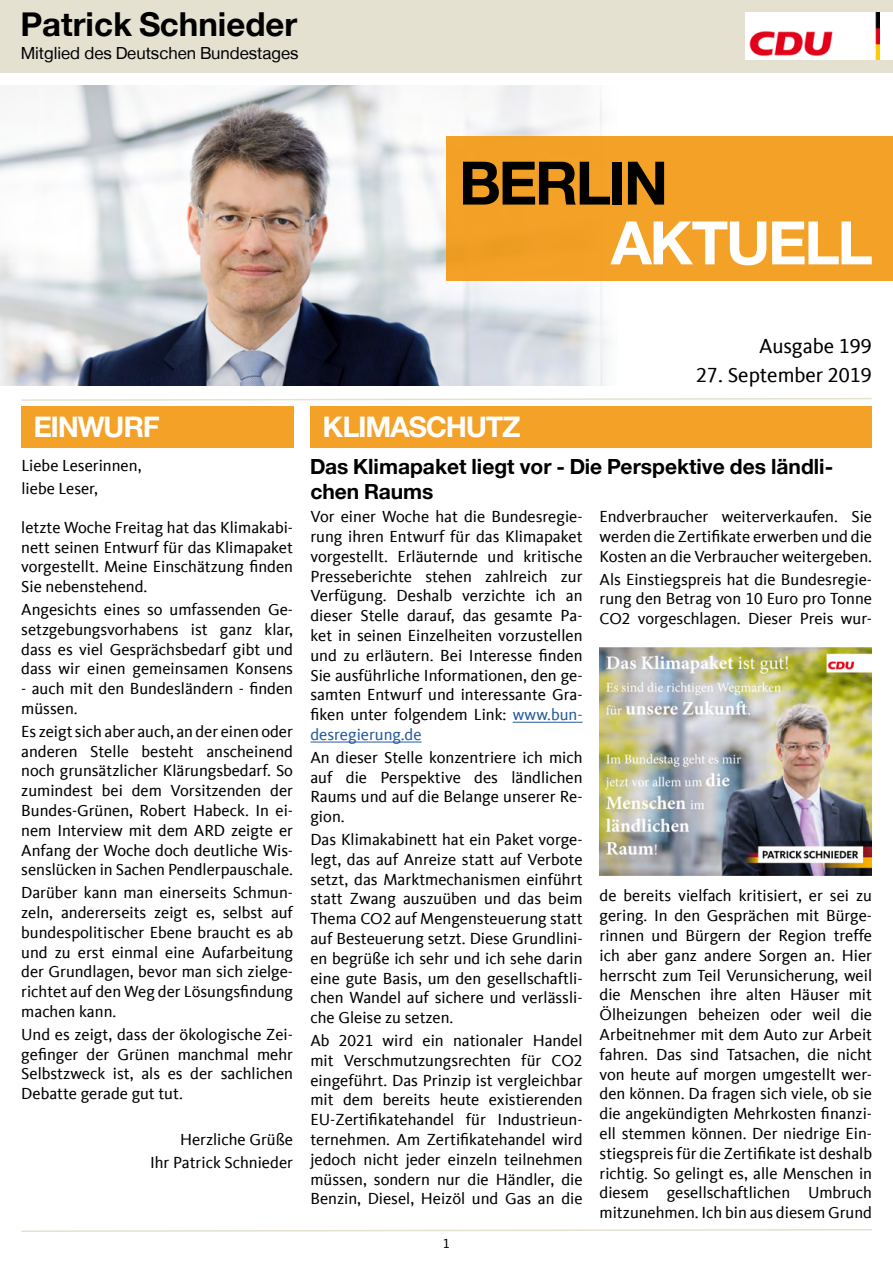
<style>
.page{position:relative;width:893px;height:1263px;background:#fff}
.page>*{position:absolute;margin:0;border:0;box-sizing:border-box;transform-origin:0 0}
.t1{font:700 60px "CDU Helvetica";color:#fff}
.t2{font:700 60px "CDU Helvetica";color:#000}
.t3{font:700 33px "CDU Helvetica";color:#000}
.t4{font:700 28.5px "CDU Helvetica";color:#fff}
.t5{font:700 21px/25.2px "CDU Helvetica";color:#000}
.t6{font:21px "CDU Kievit Tab";color:#000}
.t7{font:16.8px "CDU Helvetica";color:#000}
.CDU{font:16.5px/19.8px "CDU Kievit Tab";color:#000;text-align:justify}
.t8{font:13.5px "CDU Kievit Tab";color:#000}
.s1{color:#275b9b}
</style>
<div class="page">
<div style="left:0;top:0;width:893px;height:73px;background:#e4e1d1"></div>
<img style="left:0;top:85px;width:577px;height:301px">
<img style="left:746px;top:13px;width:134px;height:47px">
<div style="left:446px;top:136px;width:447px;height:145px;background:#f4a127"></div>
<svg style="left:21px;top:398px;width:851px;height:3px"></svg>
<svg style="left:21px;top:1229px;width:851px;height:3px"></svg>
<div style="left:880px;top:13px;width:13px;height:47px;background:#fff"></div>
<div style="left:21px;top:406px;width:272px;height:42px;background:#f4a127"></div>
<div style="left:310px;top:406px;width:562px;height:42px;background:#f4a127"></div>
<hr style="left:513px;top:722px;width:70px;height:1px;background:#275b9b">
<hr style="left:310px;top:742px;width:112px;height:1px;background:#275b9b">
<img style="left:600px;top:648px;width:272px;height:228px">
<h2 class="t3" style="left:21px;top:4px;width:278px">Patrick Schnieder</h2>
<p class="t7" style="left:21px;top:43px;width:279px">Mitglied des Deutschen Bundestages</p>
<h1 class="t2" style="left:460px;top:146px;width:208px">BERLIN</h1>
<h1 class="t1" style="left:612px;top:206px;width:261px">AKTUELL</h1>
<h3 class="t4" style="left:34px;top:409px;width:127px">EINWURF</h3>
<p class="CDU" style="left:22px;top:456px;width:121px">Liebe Leserinnen,</p>
<p class="CDU" style="left:22px;top:479px;width:78px">liebe Leser,</p>
<p class="CDU" style="left:21px;top:518px;width:273px">letzte Woche Freitag hat das Klimakabi&shy;nett seinen Entwurf für das Klimapaket vorgestellt. Meine Einschätzung finden Sie nebenstehend.</p>
<p class="CDU" style="left:21px;top:600px;width:273px">Angesichts eines so umfassenden Ge&shy;setzgebungsvorhabens ist ganz klar, dass es viel Gesprächsbedarf gibt und dass wir einen gemeinsamen Konsens</p>
<p class="CDU" style="left:21px;top:679px;width:273px">- auch mit den Bundesländern - finden müssen.</p>
<p class="CDU" style="left:21px;top:721px;width:273px">Es zeigt sich aber auch, an der einen oder anderen Stelle besteht anscheinend noch grunsätzlicher Klärungsbedarf. So zumindest bei dem Vorsitzenden der Bundes-Grünen, Robert Habeck. In ei&shy;nem Interview mit dem ARD zeigte er Anfang der Woche doch deutliche Wis&shy;senslücken in Sachen Pendlerpauschale.</p>
<p class="CDU" style="left:21px;top:883px;width:273px">Darüber kann man einerseits Schmun&shy;zeln, andererseits zeigt es, selbst auf bundespolitischer Ebene braucht es ab und zu erst einmal eine Aufarbeitung der Grundlagen, bevor man sich zielge&shy;richtet auf den Weg der Lösungsfindung machen kann.</p>
<p class="CDU" style="left:21px;top:1024px;width:273px">Und es zeigt, dass der ökologische Zei&shy;gefinger der Grünen manchmal mehr Selbstzweck ist, als es der sachlichen Debatte gerade gut tut.</p>
<p class="CDU" style="left:180px;top:1129px;width:115px">Herzliche Grüße</p>
<p class="CDU" style="left:150px;top:1152px;width:145px">Ihr Patrick Schnieder</p>
<h3 class="t4" style="left:323px;top:409px;width:198px">KLIMASCHUTZ</h3>
<p class="t6" style="left:759px;top:334px;width:114px">Ausgabe 199</p>
<p class="t6" style="left:696px;top:363px;width:177px">27. September 2019</p>
<p class="t5" style="left:310px;top:454px;width:524px">Das Klimapaket liegt vor - Die Perspektive des ländli&shy;chen Raums</p>
<p class="CDU" style="left:310px;top:507px;width:274px">Vor einer Woche hat die Bundesregie&shy;rung ihren Entwurf für das Klimapaket vorgestellt. Erläuternde und kritische Presseberichte stehen zahlreich zur Verfügung. Deshalb verzichte ich an dieser Stelle darauf, das gesamte Pa&shy;ket in seinen Einzelheiten vorzustellen und zu erläutern. Bei Interesse finden Sie ausführliche Informationen, den ge&shy;samten Entwurf und interessante Gra&shy;fiken unter folgendem Link: <span class="s1">www.bun&shy;desregierung.de</span></p>
<p class="CDU" style="left:310px;top:747px;width:274px">An dieser Stelle konzentriere ich mich auf die Perspektive des ländlichen Raums und auf die Belange unserer Re&shy;gion.</p>
<p class="CDU" style="left:310px;top:830px;width:274px">Das Klimakabinett hat ein Paket vorge&shy;legt, das auf Anreize statt auf Verbote setzt, das Marktmechanismen einführt statt Zwang auszuüben und das beim Thema CO2 auf Mengensteuerung statt auf Besteuerung setzt. Diese Grundlini&shy;en begrüße ich sehr und ich sehe darin eine gute Basis, um den gesellschaftli&shy;chen Wandel auf sichere und verlässli&shy;che Gleise zu setzen.</p>
<p class="CDU" style="left:310px;top:1031px;width:274px">Ab 2021 wird ein nationaler Handel mit Verschmutzungsrechten für CO2 eingeführt. Das Prinzip ist vergleichbar mit dem bereits heute existierenden EU-Zertifikatehandel für Industrieun&shy;ternehmen. Am Zertifikatehandel wird jedoch nicht jeder einzeln teilnehmen müssen, sondern nur die Händler, die Benzin, Diesel, Heizöl und Gas an die</p>
<p class="CDU" style="left:600px;top:507px;width:274px">Endverbraucher weiterverkaufen. Sie werden die Zertifikate erwerben und die Kosten an die Verbraucher weitergeben.</p>
<p class="CDU" style="left:600px;top:569px;width:274px">Als Einstiegspreis hat die Bundesregie&shy;rung den Betrag von 10 Euro pro Tonne CO2 vorgeschlagen. Dieser Preis wur-</p>
<p class="CDU" style="left:600px;top:886px;width:274px">de bereits vielfach kritisiert, er sei zu gering. In den Gesprächen mit Bürge&shy;rinnen und Bürgern der Region treffe ich aber ganz andere Sorgen an. Hier herrscht zum Teil Verunsicherung, weil die Menschen ihre alten Häuser mit Ölheizungen beheizen oder weil die Arbeitnehmer mit dem Auto zur Arbeit fahren. Das sind Tatsachen, die nicht von heute auf morgen umgestellt wer&shy;den können. Da fragen sich viele, ob sie die angekündigten Mehrkosten finanzi&shy;ell stemmen können. Der niedrige Ein&shy;stiegspreis für die Zertifikate ist deshalb richtig. So gelingt es, alle Menschen in diesem gesellschaftlichen Umbruch mitzunehmen. Ich bin aus diesem Grund</p>
<p class="t8" style="left:443px;top:1236px;width:9px">1</p>
</div>
